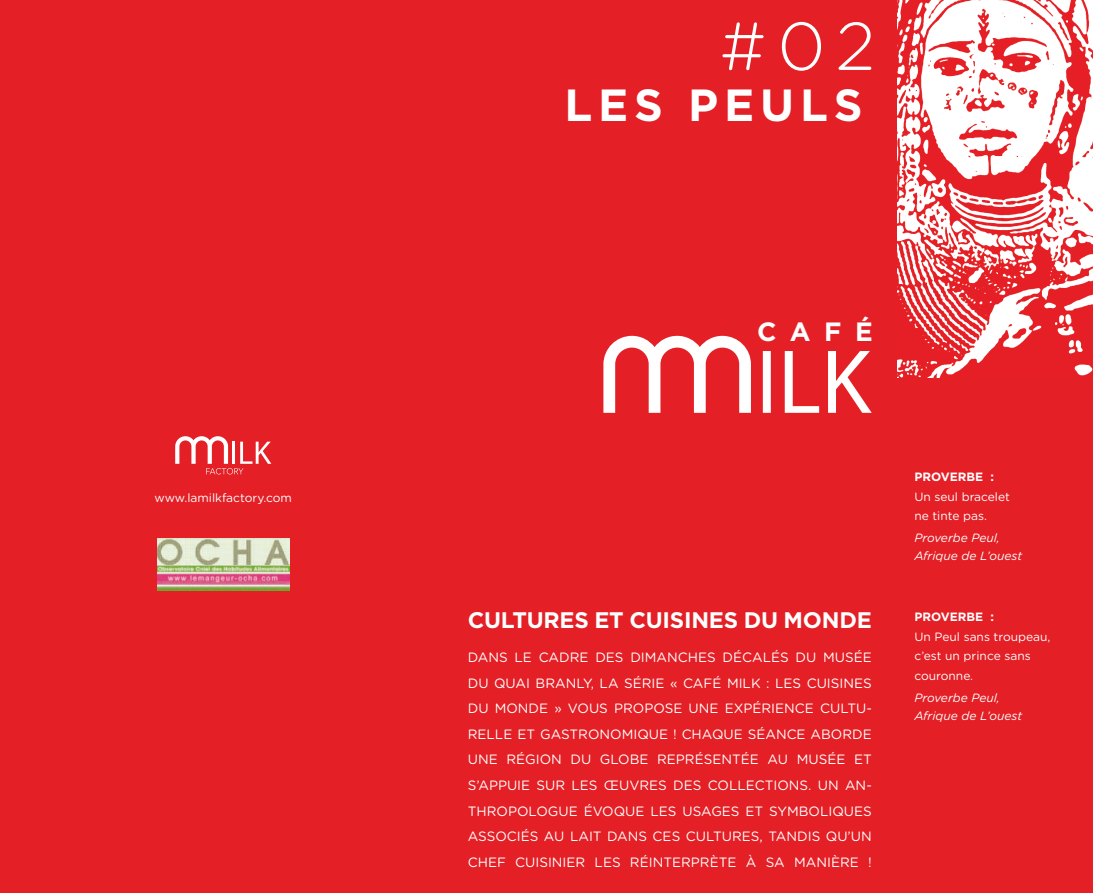
<style>
.page{position:relative;width:1093px;height:893px;background:#e41f25}
.page>*{position:absolute;margin:0;border:0;box-sizing:border-box;transform-origin:0 0}
.t1{font:300 67.5px "Gotham Rounded";color:#fff}
.t2{font:700 45px "Gotham";letter-spacing:.13em;color:#fff}
.t3{font:700 26.4px "Gotham";color:#fff}
.t4{font:700 22.5px "Gotham";letter-spacing:-.01em;color:#fff}
.t5{font:13.5px/25.5px "Gotham Rounded";color:#fff;text-align:justify}
.t6{font:12px/19.5px "Gotham Rounded";color:#fff}
.t7{font:italic 12px/18px "Gotham Rounded";color:#fff}
.t8{font:700 12px "Gotham";color:#fff}
</style>
<div class="page">
<div style="left:763px;top:351px;width:8px;height:62px;background:#fff"></div>
<svg style="left:785px;top:351px;width:34px;height:62px"></svg>
<svg style="left:828px;top:351px;width:44px;height:62px"></svg>
<svg style="left:603px;top:336px;width:148px;height:77px"></svg>
<img style="left:157px;top:538px;width:132px;height:53px">
<svg style="left:175px;top:436px;width:96px;height:38px"></svg>
<img style="left:897px;top:0;width:196px;height:377px">
<p class="t6" style="left:155px;top:487px;width:139px">www.lamilkfactory.com</p>
<h1 class="t1" style="left:719px;top:1px;width:157px">#02</h1>
<h2 class="t2" style="left:564px;top:79px;width:299px">LES PEULS</h2>
<h3 class="t3" style="left:757px;top:316px;width:117px">CAFÉ</h3>
<h3 class="t4" style="left:468px;top:607px;width:405px">CULTURES ET CUISINES DU MONDE</h3>
<p class="t5" style="left:468px;top:644px;width:405px">DANS LE CADRE DES DIMANCHES DÉCALÉS DU MUSÉE DU QUAI BRANLY, LA SÉRIE « CAFÉ MILK : LES CUISINES DU MONDE » VOUS PROPOSE UNE EXPÉRIENCE CULTU-RELLE ET GASTRONOMIQUE ! CHAQUE SÉANCE ABORDE UNE RÉGION DU GLOBE REPRÉSENTÉE AU MUSÉE ET S’APPUIE SUR LES ŒUVRES DES COLLECTIONS. UN AN-THROPOLOGUE ÉVOQUE LES USAGES ET SYMBOLIQUES ASSOCIÉS AU LAIT DANS CES CULTURES, TANDIS QU’UN CHEF CUISINIER LES RÉINTERPRÈTE À SA MANIÈRE !</p>
<p class="t8" style="left:914px;top:470px;width:81px">PROVERBE :</p>
<p class="t6" style="left:914px;top:486px;width:97px">Un seul bracelet ne tinte pas.</p>
<p class="t7" style="left:914px;top:529px;width:109px">Proverbe Peul,<br>Afrique de L’ouest</p>
<p class="t8" style="left:914px;top:610px;width:81px">PROVERBE :</p>
<p class="t6" style="left:914px;top:626px;width:138px">Un Peul sans troupeau, c’est un prince sans couronne.</p>
<p class="t7" style="left:914px;top:688px;width:109px">Proverbe Peul,<br>Afrique de L’ouest</p>
</div>
